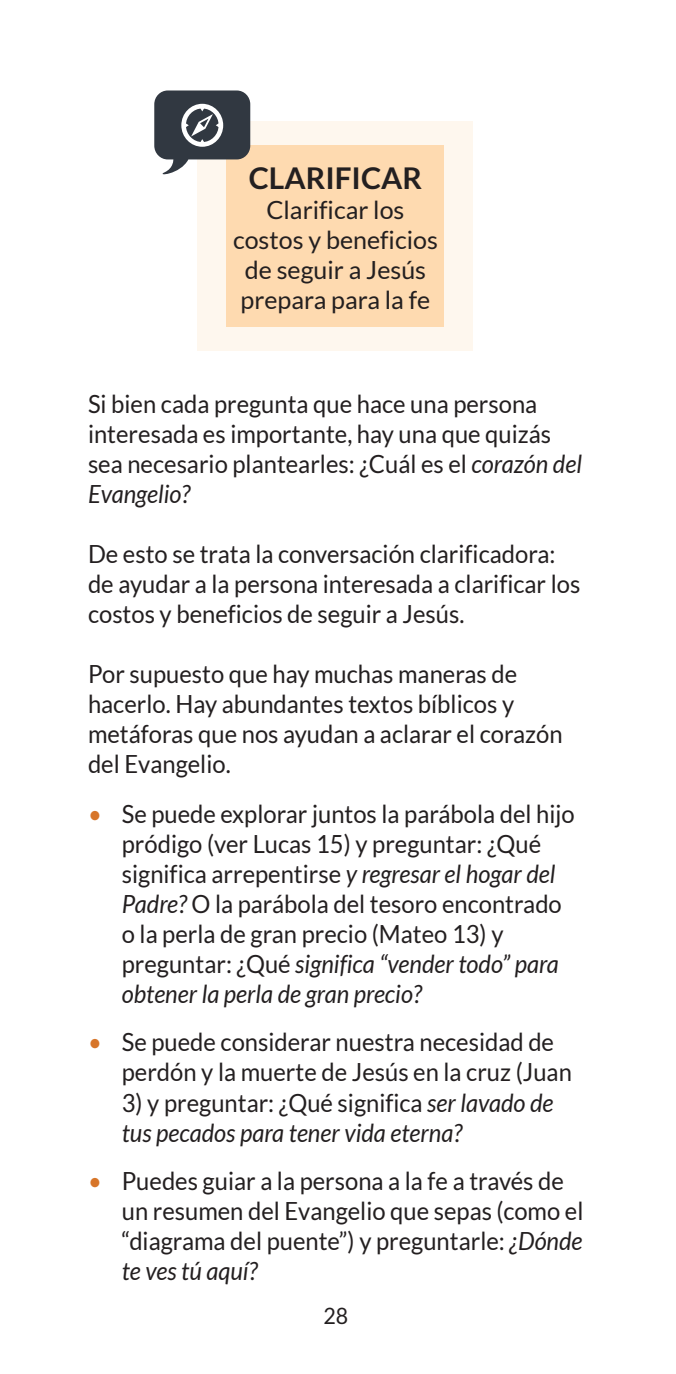
<style>
.page{position:relative;width:676px;height:1374px;background:#fff}
.page>*{position:absolute;margin:0;border:0;box-sizing:border-box;transform-origin:0 0}
.t1{font:700 30px "Lato";color:#231f20}
.t2{font:25px/30px "Lato";color:#231f20;scale:.95 1}
.t3{font:italic 25px/30px "Lato";color:#231f20;scale:.95 1}
.t4{font:25px/30px "Lato";color:#231f20;text-align:center}
.t5{font:22.5px "Lato";color:#231f20;scale:.95 1}
.s1{font-style:italic}
.s2{color:#d77529}
.s3{font-style:normal}
</style>
<div class="page">
<div style="left:197px;top:122px;width:275px;height:229px;background:#fef7ee"></div>
<div style="left:226px;top:146px;width:217px;height:181px;background:#fedab0"></div>
<svg style="left:154px;top:90px;width:96px;height:85px"></svg>
<p class="t1" style="left:248px;top:161px;width:175px">CLARIFICAR</p>
<p class="t4" style="left:233px;top:195px;width:206px">Clarificar los costos y beneficios de seguir a Jesús prepara para la fe</p>
<p class="t2" style="left:88px;top:389px;width:521px">Si bien cada pregunta que hace una persona interesada es importante, hay una que quizás sea necesario plantearles: ¿Cuál es el <span class="s1">corazón del Evangelio?</span></p>
<p class="t2" style="left:88px;top:539px;width:519px">De esto se trata la conversación clarificadora: de ayudar a la persona interesada a clarificar los costos y beneficios de seguir a Jesús.</p>
<p class="t2" style="left:88px;top:659px;width:501px">Por supuesto que hay muchas maneras de hacerlo. Hay abundantes textos bíblicos y metáforas que nos ayudan a aclarar el corazón del Evangelio.</p>
<p class="t2" style="left:122px;top:799px;width:478px;text-indent:-34px"><span class="s2">•</span> Se puede explorar juntos la parábola del hijo pródigo (ver Lucas 15) y preguntar: ¿Qué significa arrepentirse <span class="s1">y regresar el hogar del Padre?</span> O la parábola del tesoro encontrado o la perla de gran precio (Mateo 13) y preguntar: ¿Qué <span class="s1">significa “vender todo” para obtener la perla de gran precio?</span></p>
<p class="t2" style="left:122px;top:1027px;width:475px;text-indent:-34px"><span class="s2">•</span> Se puede considerar nuestra necesidad de perdón y la muerte de Jesús en la cruz (Juan</p>
<p class="t3" style="left:122px;top:1088px;width:456px"><span class="s3">3) y preguntar: ¿Qué significa</span> ser lavado de tus pecados para tener vida eterna?</p>
<p class="t2" style="left:122px;top:1165px;width:487px;text-indent:-34px"><span class="s2">•</span> Puedes guiar a la persona a la fe a través de un resumen del Evangelio que sepas (como el “diagrama del puente”) y preguntarle: <span class="s1">¿Dónde te ves tú aquí?</span></p>
<p class="t5" style="left:323px;top:1303px;width:28px">28</p>
</div>
